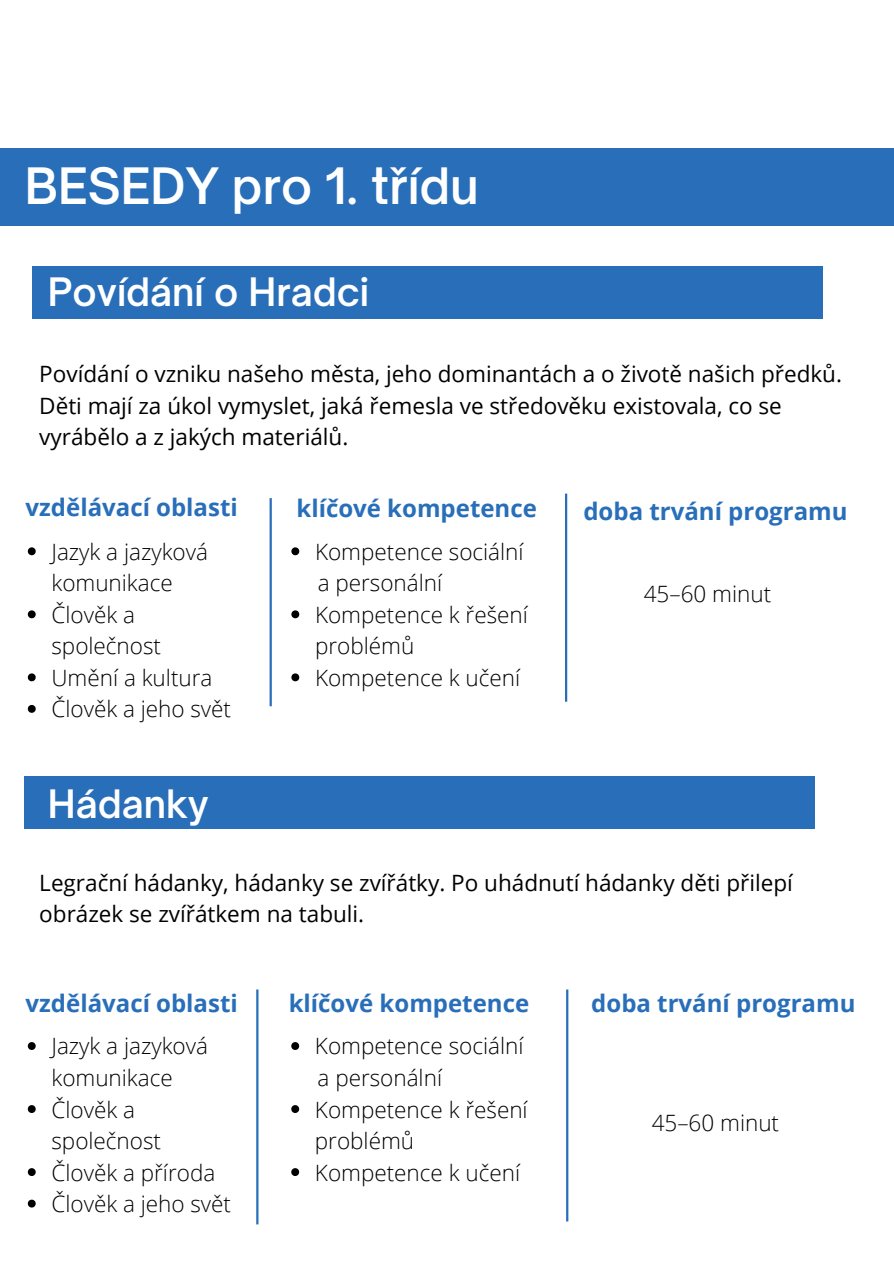
<style>
.page{position:relative;width:894px;height:1264px;background:#fff}
.page>*{position:absolute;margin:0;border:0;box-sizing:border-box;transform-origin:0 0}
.t1{font:600 48px "Open Sauce One";color:#fff}
.t2{font:600 37.5px "Open Sauce One";color:#fff}
.t3{font:700 24px "Open Sans";color:#286eb9}
.t4{font:300 22.5px/31.5px "Open Sans";color:#000}
.t5{font:22.5px/31.5px "Open Sans";color:#000}
</style>
<div class="page">
<div style="left:0;top:148px;width:893px;height:77px;background:#286eb9"></div>
<div style="left:33px;top:266px;width:789px;height:52px;background:#286eb9"></div>
<div style="left:25px;top:776px;width:790px;height:52px;background:#286eb9"></div>
<hr style="left:269px;top:498px;width:3px;height:208px;background:#286eb9">
<hr style="left:565px;top:493px;width:2px;height:208px;background:#286eb9">
<hr style="left:256px;top:989px;width:2px;height:235px;background:#286eb9">
<hr style="left:566px;top:989px;width:2px;height:232px;background:#286eb9">
<svg style="left:291px;top:1042px;width:8px;height:7px"></svg>
<svg style="left:291px;top:1105px;width:8px;height:7px"></svg>
<svg style="left:291px;top:1168px;width:8px;height:7px"></svg>
<svg style="left:291px;top:547px;width:8px;height:8px"></svg>
<svg style="left:291px;top:610px;width:8px;height:8px"></svg>
<svg style="left:291px;top:673px;width:8px;height:8px"></svg>
<svg style="left:28px;top:547px;width:8px;height:8px"></svg>
<svg style="left:28px;top:610px;width:8px;height:8px"></svg>
<svg style="left:28px;top:673px;width:8px;height:8px"></svg>
<svg style="left:28px;top:705px;width:8px;height:7px"></svg>
<svg style="left:28px;top:1042px;width:8px;height:7px"></svg>
<svg style="left:28px;top:1105px;width:8px;height:7px"></svg>
<svg style="left:28px;top:1168px;width:8px;height:7px"></svg>
<svg style="left:28px;top:1199px;width:8px;height:8px"></svg>
<h1 class="t1" style="left:25px;top:156px;width:455px">BESEDY pro 1. třídu</h1>
<h2 class="t2" style="left:48px;top:268px;width:322px">Povídání o Hradci</h2>
<p class="t5" style="left:39px;top:358px;width:804px">Povídání o vzniku našeho města, jeho dominantách a o životě našich předků.<br>Děti mají za úkol vymyslet, jaká řemesla ve středověku existovala, co se vyrábělo a z jakých materiálů.</p>
<p class="t3" style="left:26px;top:490px;width:214px">vzdělávací oblasti</p>
<p class="t3" style="left:296px;top:491px;width:242px">klíčové kompetence</p>
<h3 class="t4" style="left:51px;top:535px;width:158px">Jazyk a jazyková komunikace</h3>
<p class="t4" style="left:51px;top:598px;width:111px">Člověk a společnost</p>
<h3 class="t4" style="left:51px;top:661px;width:162px">Umění a kultura</h3>
<p class="t4" style="left:51px;top:692px;width:181px">Člověk a jeho svět</p>
<p class="t2" style="left:48px;top:781px;width:162px">Hádanky</p>
<h3 class="t4" style="left:315px;top:535px;width:210px">Kompetence sociální</h3>
<p class="t4" style="left:317px;top:566px;width:126px">a personální</p>
<h2 class="t4" style="left:315px;top:598px;width:214px">Kompetence k řešení problémů</h2>
<p class="t4" style="left:315px;top:661px;width:207px">Kompetence k učení</p>
<h3 class="t3" style="left:583px;top:495px;width:265px">doba trvání programu</h3>
<h3 class="t4" style="left:643px;top:578px;width:129px">45–60 minut</h3>
<p class="t5" style="left:39px;top:866px;width:754px">Legrační hádanky, hádanky se zvířátky. Po uhádnutí hádanky děti přilepí obrázek se zvířátkem na tabuli.</p>
<p class="t3" style="left:26px;top:986px;width:214px">vzdělávací oblasti</p>
<p class="t3" style="left:289px;top:986px;width:242px">klíčové kompetence</p>
<p class="t3" style="left:591px;top:986px;width:265px">doba trvání programu</p>
<p class="t4" style="left:51px;top:1029px;width:158px">Jazyk a jazyková komunikace</p>
<p class="t4" style="left:51px;top:1092px;width:111px">Člověk a společnost</p>
<p class="t4" style="left:51px;top:1155px;width:165px">Člověk a příroda</p>
<p class="t4" style="left:51px;top:1187px;width:181px">Člověk a jeho svět</p>
<p class="t4" style="left:315px;top:1029px;width:210px">Kompetence sociální</p>
<p class="t4" style="left:317px;top:1061px;width:126px">a personální</p>
<p class="t4" style="left:315px;top:1092px;width:214px">Kompetence k řešení problémů</p>
<p class="t4" style="left:315px;top:1155px;width:207px">Kompetence k učení</p>
<p class="t4" style="left:651px;top:1106px;width:129px">45–60 minut</p>
</div>
